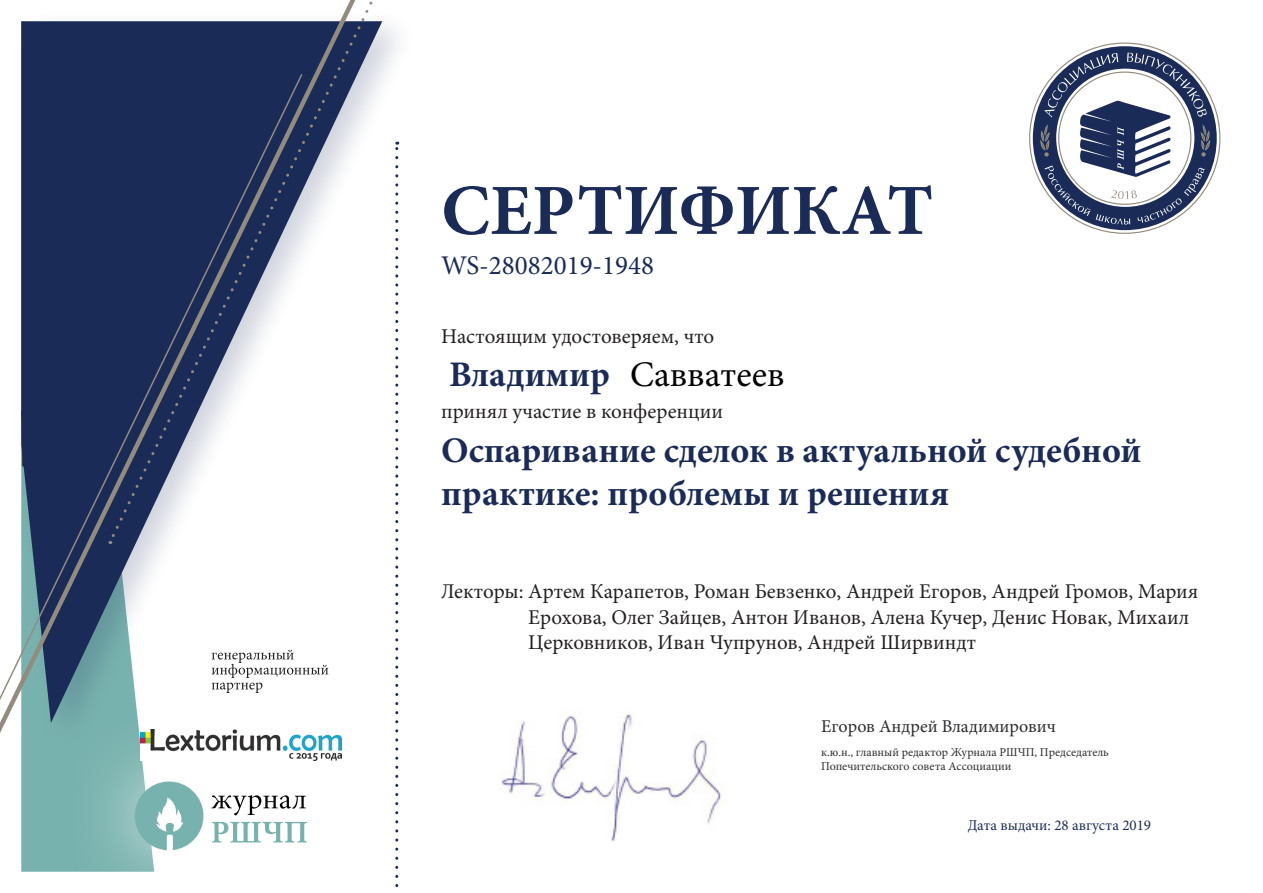
<style>
.page{position:relative;width:1263px;height:893px;background:#fff}
.page>*{position:absolute;margin:0;border:0;box-sizing:border-box;transform-origin:0 0}
.t1{font:700 36px/43.2px "Minion Pro";color:#192b56}
.t2{font:36px "Minion Pro";color:#010101}
.t3{font:27px "Minion Pro";color:#192b56}
.t4{font:21px/25.2px "Minion Pro";color:#231f20}
.t5{font:18px "Minion Pro";color:#2b2c30}
.t6{font:15px "Minion Pro";color:#192b56}
.t7{font:12px/14.4px "Minion Pro";color:#2b2c30}
</style>
<div class="page">
<div style="left:21px;top:778px;width:46px;height:94px;background:#78b2ae"></div>
<svg style="left:1029px;top:43px;width:191px;height:191px"></svg>
<svg style="left:21px;top:21px;width:308px;height:757px"></svg>
<svg style="left:0;top:72px;width:304px;height:672px"></svg>
<svg style="left:108px;top:0;width:275px;height:542px"></svg>
<svg style="left:67px;top:714px;width:275px;height:158px"></svg>
<svg style="left:212px;top:795px;width:94px;height:20px"></svg>
<svg style="left:212px;top:822px;width:95px;height:20px"></svg>
<svg style="left:134px;top:780px;width:69px;height:70px"></svg>
<svg style="left:444px;top:185px;width:487px;height:50px"></svg>
<svg style="left:212px;top:650px;width:116px;height:43px"></svg>
<svg style="left:395px;top:142px;width:3px;height:745px"></svg>
<img style="left:501px;top:714px;width:220px;height:128px">
<img style="left:140px;top:729px;width:201px;height:31px">
<p class="t3" style="left:441px;top:247px;width:214px">WS-28082019-1948</p>
<p class="t4" style="left:441px;top:323px;width:275px">Настоящим удостоверяем, что</p>
<h1 class="t1" style="left:449px;top:352px;width:162px">Владимир</h1>
<p class="t4" style="left:441px;top:399px;width:284px">принял участие в конференции</p>
<h1 class="t1" style="left:441px;top:428px;width:702px">Оспаривание сделок в актуальной судебной практике: проблемы и решения</h1>
<h1 class="t2" style="left:630px;top:351px;width:156px">Савватеев</h1>
<p class="t4" style="left:528px;top:579px;width:672px;text-indent:-87px">Лекторы: Артем Карапетов, Роман Бевзенко, Андрей Егоров, Андрей Громов, Мария<br>Ерохова, Олег Зайцев, Антон Иванов, Алена Кучер, Денис Новак, Михаил<br>Церковников, Иван Чупрунов, Андрей Ширвиндт</p>
<p class="t5" style="left:821px;top:714px;width:236px">Егоров Андрей Владимирович</p>
<p class="t7" style="left:821px;top:745px;width:289px">к.ю.н., главный редактор Журнала РШЧП, Председатель<br>Попечительского совета Ассоциации</p>
<p class="t6" style="left:968px;top:815px;width:185px">Дата выдачи: 28 августа 2019</p>
</div>
